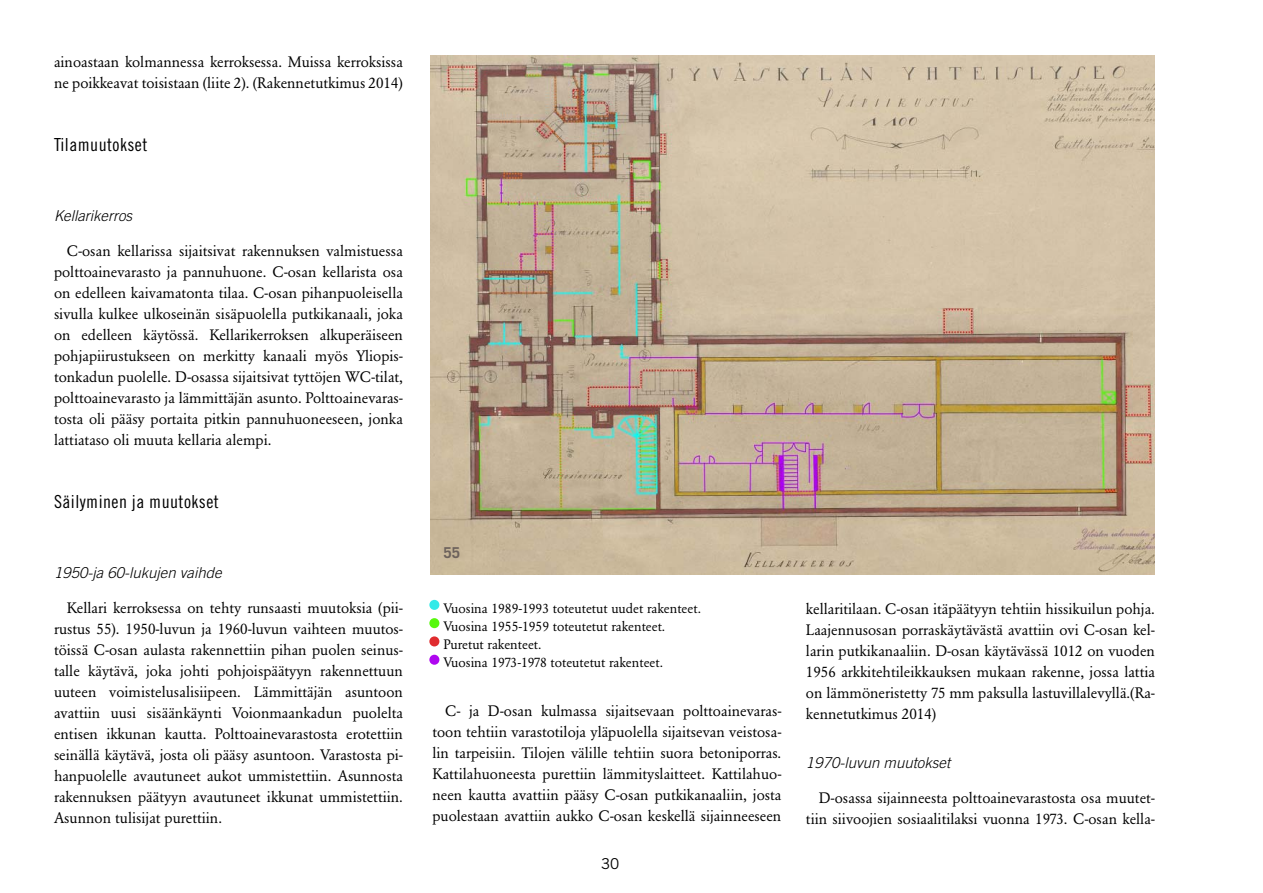
<style>
.page{position:relative;width:1263px;height:893px;background:#fff}
.page>*{position:absolute;margin:0;border:0;box-sizing:border-box;transform-origin:0 0}
.t1{font:18px "Trade Gothic Cond Eighteen";letter-spacing:.025em;color:#000}
.t2{font:15px/21px "Garamond BE";color:#000;text-align:justify}
.t3{font:italic 300 15px "Trade Gothic";color:#000}
.t4{font:15px "Trade Gothic";color:#000}
.t5{font:700 15px "Trade Gothic";color:#6d625c}
.t6{font:13.5px/18px "Garamond BE";color:#000}
</style>
<div class="page">
<img style="left:431px;top:55px;width:724px;height:519px">
<div style="left:429px;top:600px;width:10px;height:10px;background:#33eae8;border-radius:50%"></div>
<div style="left:429px;top:618px;width:10px;height:10px;background:#57f80c;border-radius:50%"></div>
<div style="left:429px;top:636px;width:10px;height:10px;background:#e02c2f;border-radius:50%"></div>
<div style="left:429px;top:655px;width:10px;height:10px;background:#af07f0;border-radius:50%"></div>
<p class="t2" style="left:54px;top:52px;width:350px">ainoastaan kolmannessa kerroksessa. Muissa kerroksissa ne poikkeavat toisistaan (liite 2). (Rakennetutkimus 2014)</p>
<p class="t1" style="left:54px;top:138px;width:95px">Tilamuutokset</p>
<p class="t3" style="left:54px;top:210px;width:80px">Kellarikerros</p>
<p class="t2" style="left:54px;top:241px;width:350px;text-indent:13px">C-osan kellarissa sijaitsivat rakennuksen valmistuessa polttoainevarasto ja pannuhuone. C-osan kellarista osa on edelleen kaivamatonta tilaa. C-osan pihanpuoleisella sivulla kulkee ulkoseinän sisäpuolella putkikanaali, joka on edelleen käytössä. Kellarikerroksen alkuperäiseen pohjapiirustukseen on merkitty kanaali myös Yliopis&shy;tonkadun puolelle. D-osassa sijaitsivat tyttöjen WC-tilat, polttoainevarasto ja lämmittäjän asunto. Polttoainevaras&shy;tosta oli pääsy portaita pitkin pannuhuoneeseen, jonka lattiataso oli muuta kellaria alempi.</p>
<p class="t1" style="left:54px;top:495px;width:166px">Säilyminen ja muutokset</p>
<p class="t3" style="left:54px;top:567px;width:169px">1950-ja 60-lukujen vaihde</p>
<p class="t2" style="left:54px;top:598px;width:350px;text-indent:13px">Kellari kerroksessa on tehty runsaasti muutoksia (pii&shy;rustus 55). 1950-luvun ja 1960-luvun vaihteen muutos&shy;töissä C-osan aulasta rakennettiin pihan puolen seinus&shy;talle käytävä, joka johti pohjoispäätyyn rakennettuun uuteen voimistelusalisiipeen. Lämmittäjän asuntoon avattiin uusi sisäänkäynti Voionmaankadun puolelta entisen ikkunan kautta. Polttoainevarastosta erotettiin seinällä käytävä, josta oli pääsy asuntoon. Varastosta pi&shy;hanpuolelle avautuneet aukot ummistettiin. Asunnosta rakennuksen päätyyn avautuneet ikkunat ummistettiin.<br>Asunnon tulisijat purettiin.</p>
<p class="t5" style="left:444px;top:547px;width:18px">55</p>
<p class="t6" style="left:444px;top:600px;width:259px">Vuosina 1989-1993 toteutetut uudet rakenteet.<br>Vuosina 1955-1959 toteutetut rakenteet.<br>Puretut rakenteet.<br>Vuosina 1973-1978 toteutetut rakenteet.</p>
<p class="t2" style="left:432px;top:702px;width:350px;text-indent:13px">C- ja D-osan kulmassa sijaitsevaan polttoainevaras&shy;toon tehtiin varastotiloja yläpuolella sijaitsevan veistosa&shy;lin tarpeisiin. Tilojen välille tehtiin suora betoniporras.<br>Kattilahuoneesta purettiin lämmityslaitteet. Kattilahuo&shy;neen kautta avattiin pääsy C-osan putkikanaaliin, josta puolestaan avattiin aukko C-osan keskellä sijainneeseen</p>
<p class="t4" style="left:601px;top:858px;width:20px">30</p>
<p class="t2" style="left:806px;top:599px;width:350px">kellaritilaan. C-osan itäpäätyyn tehtiin hissikuilun pohja.<br>Laajennusosan porraskäytävästä avattiin ovi C-osan kel&shy;larin putkikanaaliin. D-osan käytävässä 1012 on vuoden 1956 arkkitehtileikkauksen mukaan rakenne, jossa lattia on lämmöneristetty 75 mm paksulla lastuvillalevyllä.(Ra&shy;kennetutkimus 2014)</p>
<p class="t3" style="left:806px;top:757px;width:146px">1970-luvun muutokset</p>
<p class="t2" style="left:806px;top:788px;width:350px;text-align:right">D-osassa sijainneesta polttoainevarastosta osa muutet&shy;tiin siivoojien sosiaalitilaksi vuonna 1973. C-osan kella-</p>
</div>
